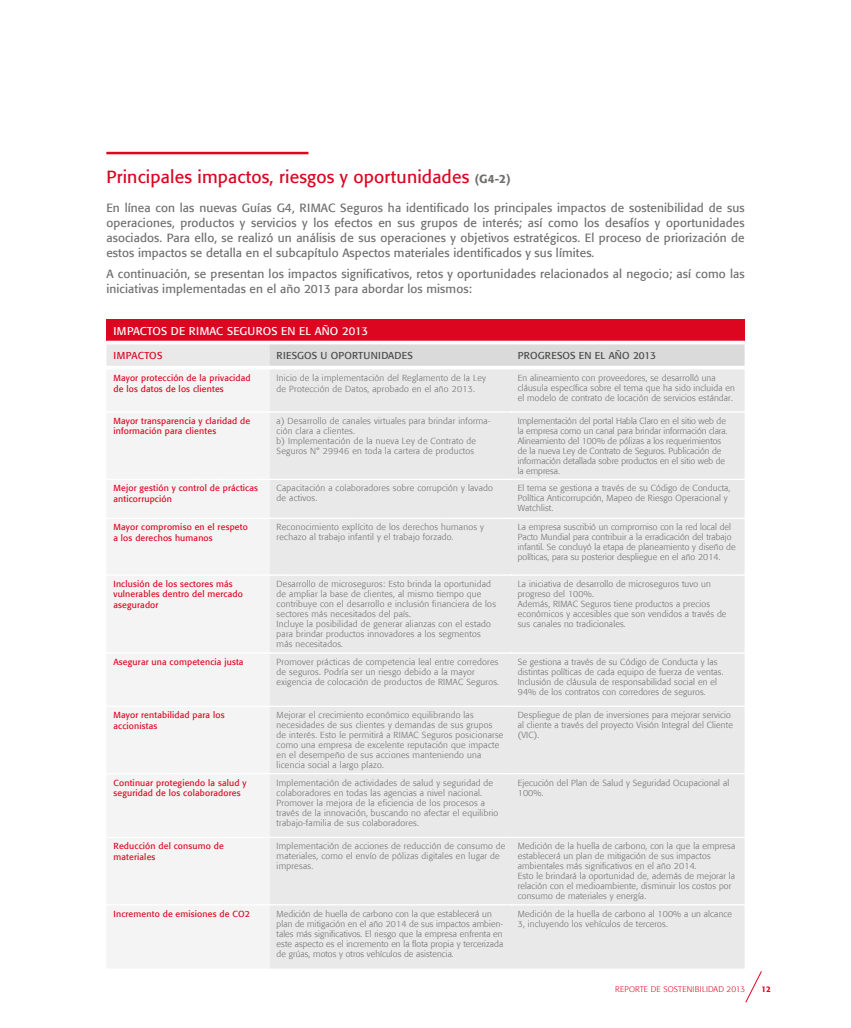
<style>
.page{position:relative;width:851px;height:1028px;background:#fff}
.page>*{position:absolute;margin:0;border:0;box-sizing:border-box;transform-origin:0 0}
.t1{font:17.5px "Formata";letter-spacing:.01em;color:#dc0621}
.t2{font:11.88px/15px "Formata";letter-spacing:.01em;color:#6f6f6e;text-align:justify}
.t3{font:11.25px "Formata";letter-spacing:.02em;color:#fff}
.t4{font:10px "Formata";letter-spacing:.02em;color:#494948}
.t5{font:10px "Formata";letter-spacing:.04em;color:#dc0621}
.t6{font:300 8.75px/10px "Formata";letter-spacing:.02em;color:#6f6f6e}
.t7{font:8.75px/10.5px "Formata";letter-spacing:.02em;color:#dc0621}
.t8{font:300 8.75px/10px "Formata";color:#6f6f6e}
.t9{font:300 8.12px "Formata";letter-spacing:.02em;color:#dc0621}
.t10{font:500 8.12px "Formata";color:#dc0621}
.s1{font-weight:500;font-size:11.88px;color:#6f6f6e}
</style>
<div class="page">
<svg style="left:745px;top:971px;width:16px;height:31px"></svg>
<div style="left:106px;top:319px;width:638px;height:22px;background:#dc0621"></div>
<div style="left:269px;top:369px;width:475px;height:599px;background:#e9e9e9"></div>
<svg style="left:106px;top:344px;width:638px;height:22px"></svg>
<div style="left:107px;top:370px;width:162px;height:598px;background:#f4f4f4"></div>
<svg style="left:107px;top:411px;width:637px;height:1px"></svg>
<svg style="left:107px;top:479px;width:637px;height:1px"></svg>
<svg style="left:107px;top:518px;width:637px;height:1px"></svg>
<svg style="left:107px;top:574px;width:637px;height:1px"></svg>
<svg style="left:107px;top:652px;width:637px;height:1px"></svg>
<svg style="left:107px;top:705px;width:637px;height:2px"></svg>
<svg style="left:107px;top:773px;width:637px;height:1px"></svg>
<svg style="left:107px;top:836px;width:637px;height:2px"></svg>
<svg style="left:107px;top:904px;width:637px;height:1px"></svg>
<hr style="left:106px;top:152px;width:202px;height:2px;background:#dc0621">
<h1 class="t1" style="left:106px;top:166px;width:405px">Principales impactos, riesgos y oportunidades <span class="s1">(G4-2)</span></h1>
<p class="t2" style="left:106px;top:201px;width:639px">En línea con las nuevas Guías G4, RIMAC Seguros ha identificado los principales impactos de sostenibilidad de sus operaciones, productos y servicios y los efectos en sus grupos de interés; así como los desafíos y oportunidades asociados. Para ello, se realizó un análisis de sus operaciones y objetivos estratégicos. El proceso de priorización de estos impactos se detalla en el subcapítulo Aspectos materiales identificados y sus límites.</p>
<h2 class="t2" style="left:106px;top:266px;width:639px">A continuación, se presentan los impactos significativos, retos y oportunidades relacionados al negocio; así como las iniciativas implementadas en el año 2013 para abordar los mismos:</h2>
<p class="t3" style="left:113px;top:324px;width:256px">IMPACTOS DE RIMAC SEGUROS EN EL AÑO 2013</p>
<p class="t5" style="left:113px;top:349px;width:51px">IMPACTOS</p>
<p class="t4" style="left:276px;top:349px;width:138px">RIESGOS U OPORTUNIDADES</p>
<p class="t4" style="left:517px;top:349px;width:140px">PROGRESOS EN EL AÑO 2013</p>
<p class="t7" style="left:113px;top:373px;width:139px">Mayor protección de la privacidad de los datos de los clientes</p>
<p class="t6" style="left:276px;top:373px;width:211px;line-height:10.5px">Inicio de la implementación del Reglamento de la Ley de Protección de Datos, aprobado en el año 2013.</p>
<p class="t6" style="left:517px;top:373px;width:219px">En alineamiento con proveedores, se desarrolló una cláusula específica sobre el tema que ha sido incluida en el modelo de contrato de locación de servicios estándar.</p>
<p class="t7" style="left:113px;top:415px;width:138px">Mayor transparencia y claridad de información para clientes</p>
<p class="t6" style="left:276px;top:416px;width:215px">a) Desarrollo de canales virtuales para brindar informa&shy;ción clara a clientes.<br>b) Implementación de la nueva Ley de Contrato de Seguros N° 29946 en toda la cartera de productos</p>
<p class="t8" style="left:517px;top:416px;width:211px">Implementación del portal Habla Claro en el sitio web de la empresa como un canal para brindar información clara.<br>Alineamiento del 100% de pólizas a los requerimientos de la nueva Ley de Contrato de Seguros. Publicación de información detallada sobre productos en el sitio web de la empresa.</p>
<p class="t7" style="left:113px;top:483px;width:146px">Mejor gestión y control de prácticas anticorrupción</p>
<p class="t6" style="left:276px;top:483px;width:218px">Capacitación a colaboradores sobre corrupción y lavado de activos.</p>
<p class="t6" style="left:517px;top:483px;width:214px">El tema se gestiona a través de su Código de Conducta,<br>Política Anticorrupción, Mapeo de Riesgo Operacional y<br>Watchlist.</p>
<p class="t7" style="left:113px;top:522px;width:136px">Mayor compromiso en el respeto a los derechos humanos</p>
<p class="t6" style="left:276px;top:522px;width:209px">Reconocimiento explícito de los derechos humanos y rechazo al trabajo infantil y el trabajo forzado.</p>
<p class="t6" style="left:517px;top:522px;width:219px">La empresa suscribió un compromiso con la red local del Pacto Mundial para contribuir a la erradicación del trabajo infantil. Se concluyó la etapa de planeamiento y diseño de políticas, para su posterior despliegue en el año 2014.</p>
<p class="t7" style="left:113px;top:578px;width:131px">Inclusión de los sectores más vulnerables dentro del mercado asegurador</p>
<p class="t6" style="left:276px;top:579px;width:221px">Desarrollo de microseguros: Esto brinda la oportunidad de ampliar la base de clientes, al mismo tiempo que contribuye con el desarrollo e inclusión financiera de los sectores más necesitados del país.<br>Incluye la posibilidad de generar alianzas con el estado para brindar productos innovadores a los segmentos más necesitados.</p>
<p class="t6" style="left:517px;top:579px;width:210px">La iniciativa de desarrollo de microseguros tuvo un progreso del 100%.<br>Además, RIMAC Seguros tiene productos a precios económicos y accesibles que son vendidos a través de sus canales no tradicionales.</p>
<p class="t7" style="left:113px;top:656px;width:131px">Asegurar una competencia justa</p>
<p class="t6" style="left:276px;top:657px;width:224px">Promover prácticas de competencia leal entre corredores de seguros. Podría ser un riesgo debido a la mayor exigencia de colocación de productos de RIMAC Seguros.</p>
<p class="t6" style="left:517px;top:657px;width:207px">Se gestiona a través de su Código de Conducta y las distintas políticas de cada equipo de fuerza de ventas.<br>Inclusión de cláusula de responsabilidad social en el 94% de los contratos con corredores de seguros.</p>
<p class="t7" style="left:113px;top:710px;width:112px">Mayor rentabilidad para los accionistas</p>
<p class="t6" style="left:276px;top:710px;width:228px">Mejorar el crecimiento económico equilibrando las necesidades de sus clientes y demandas de sus grupos de interés. Esto le permitirá a RIMAC Seguros posicionarse como una empresa de excelente reputación que impacte en el desempeño de sus acciones manteniendo una licencia social a largo plazo.</p>
<p class="t6" style="left:517px;top:710px;width:217px">Despliegue de plan de inversiones para mejorar servicio al cliente a través del proyecto Visión Integral del Cliente (VIC).</p>
<p class="t7" style="left:113px;top:777px;width:134px">Continuar protegiendo la salud y seguridad de los colaboradores</p>
<p class="t6" style="left:276px;top:777px;width:223px">Implementación de actividades de salud y seguridad de colaboradores en todas las agencias a nivel nacional.<br>Promover la mejora de la eficiencia de los procesos a través de la innovación, buscando no afectar el equilibrio trabajo-familia de sus colaboradores.</p>
<p class="t6" style="left:517px;top:777px;width:213px">Ejecución del Plan de Salud y Seguridad Ocupacional al<br>100%.</p>
<p class="t7" style="left:113px;top:841px;width:112px">Reducción del consumo de materiales</p>
<p class="t6" style="left:276px;top:841px;width:230px">Implementación de acciones de reducción de consumo de materiales, como el envío de pólizas digitales en lugar de impresas.</p>
<p class="t6" style="left:517px;top:841px;width:219px">Medición de la huella de carbono, con la que la empresa establecerá un plan de mitigación de sus impactos ambientales más significativos en el año 2014.<br>Esto le brindará la oportunidad de, además de mejorar la relación con el medioambiente, disminuir los costos por consumo de materiales y energía.</p>
<p class="t7" style="left:113px;top:908px;width:138px">Incremento de emisiones de CO2</p>
<p class="t6" style="left:276px;top:908px;width:228px">Medición de huella de carbono con la que establecerá un plan de mitigación en el año 2014 de sus impactos ambien&shy;tales más significativos. El riesgo que la empresa enfrenta en este aspecto es el incremento en la flota propia y tercerizada de grúas, motos y otros vehículos de asistencia.</p>
<p class="t6" style="left:517px;top:908px;width:216px">Medición de la huella de carbono al 100% a un alcance<br>3, incluyendo los vehículos de terceros.</p>
<p class="t9" style="left:615px;top:984px;width:132px">REPORTE DE SOSTENIBILIDAD 2013</p>
<p class="t10" style="left:761px;top:984px;width:11px">12</p>
</div>
